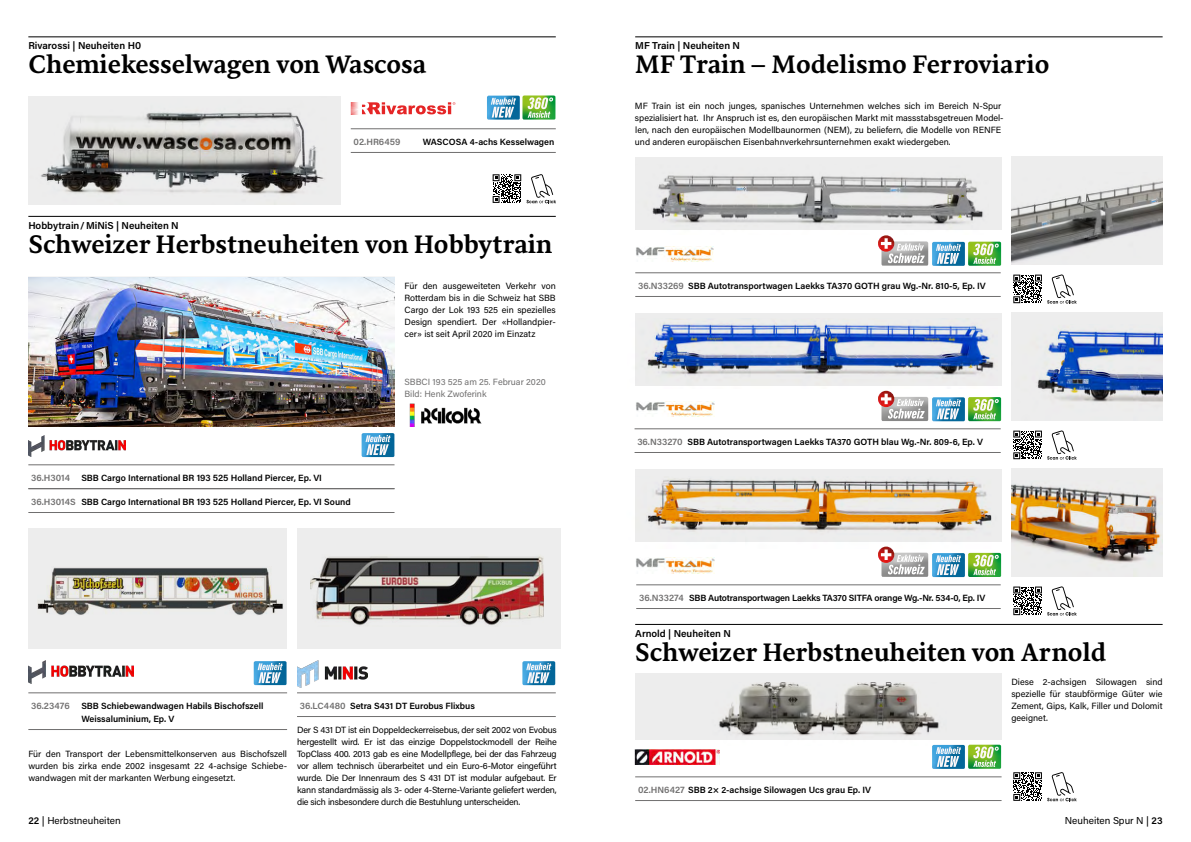
<style>
.page{position:relative;width:1191px;height:842px;background:#fff}
.page>*{position:absolute;margin:0;border:0;box-sizing:border-box;transform-origin:0 0}
.t1{font:700 26px "Sirba";color:#000}
.t2{font:600 10px "Acumin Pro";color:#000}
.t3{font:10px "Acumin Pro";color:#000}
.t4{font:9px/12px "Acumin Pro";color:#000;text-align:justify}
.t5{font:600 9px/13px "Acumin Pro";color:#000}
.t6{font:600 9px "Acumin Pro";letter-spacing:-.02em;color:#000}
.t7{font:9px/12px "Acumin Pro";color:#706f6f}
.t8{font:600 9px "Acumin Pro";color:#706f6f}
.s1{color:#706f6f}
.s2{font-weight:600}
.s3{font-weight:500}
</style>
<div class="page">
<hr style="left:635px;top:36px;width:527px;height:1px;background:#000">
<hr style="left:28px;top:36px;width:528px;height:1px;background:#000">
<hr style="left:28px;top:216px;width:528px;height:1px;background:#000">
<hr style="left:635px;top:624px;width:527px;height:1px;background:#000">
<hr style="left:351px;top:128px;width:205px;height:1px;background:#706f6f">
<hr style="left:351px;top:152px;width:205px;height:1px;background:#706f6f">
<hr style="left:635px;top:776px;width:366px;height:1px;background:#706f6f">
<hr style="left:635px;top:800px;width:366px;height:1px;background:#706f6f">
<hr style="left:636px;top:584px;width:364px;height:1px;background:#706f6f">
<hr style="left:636px;top:608px;width:364px;height:1px;background:#706f6f">
<hr style="left:634px;top:428px;width:366px;height:1px;background:#706f6f">
<hr style="left:634px;top:452px;width:366px;height:1px;background:#706f6f">
<hr style="left:297px;top:692px;width:259px;height:1px;background:#706f6f">
<hr style="left:297px;top:716px;width:259px;height:1px;background:#706f6f">
<hr style="left:635px;top:272px;width:365px;height:1px;background:#706f6f">
<hr style="left:635px;top:296px;width:365px;height:1px;background:#706f6f">
<hr style="left:28px;top:692px;width:259px;height:1px;background:#706f6f">
<hr style="left:28px;top:729px;width:259px;height:1px;background:#706f6f">
<div style="left:28px;top:97px;width:313px;height:108px;background:#ededed"></div>
<div style="left:635px;top:157px;width:366px;height:72px;background:#ededed"></div>
<div style="left:635px;top:313px;width:366px;height:72px;background:#ededed"></div>
<div style="left:635px;top:470px;width:366px;height:72px;background:#ededed"></div>
<div style="left:1011px;top:157px;width:151px;height:108px;background:#ededed"></div>
<div style="left:1011px;top:313px;width:151px;height:108px;background:#ededed"></div>
<div style="left:1011px;top:469px;width:151px;height:108px;background:#ededed"></div>
<div style="left:28px;top:529px;width:259px;height:120px;background:#ededed"></div>
<div style="left:297px;top:529px;width:264px;height:120px;background:#ededed"></div>
<img style="left:41px;top:112px;width:283px;height:83px">
<img style="left:487px;top:96px;width:33px;height:24px">
<svg style="left:491px;top:98px;width:25px;height:20px"></svg>
<img style="left:254px;top:661px;width:32px;height:24px">
<svg style="left:258px;top:663px;width:25px;height:20px"></svg>
<img style="left:522px;top:661px;width:33px;height:24px">
<svg style="left:526px;top:663px;width:25px;height:20px"></svg>
<img style="left:932px;top:242px;width:33px;height:24px">
<svg style="left:936px;top:244px;width:25px;height:20px"></svg>
<img style="left:932px;top:397px;width:33px;height:24px">
<svg style="left:936px;top:399px;width:25px;height:20px"></svg>
<img style="left:932px;top:553px;width:33px;height:24px">
<svg style="left:936px;top:555px;width:25px;height:20px"></svg>
<img style="left:932px;top:745px;width:33px;height:24px">
<svg style="left:936px;top:747px;width:25px;height:20px"></svg>
<img style="left:361px;top:433px;width:33px;height:24px">
<svg style="left:365px;top:435px;width:25px;height:20px"></svg>
<svg style="left:351px;top:102px;width:104px;height:13px"></svg>
<img style="left:522px;top:95px;width:33px;height:25px">
<svg style="left:527px;top:97px;width:26px;height:21px"></svg>
<img style="left:968px;top:242px;width:33px;height:24px">
<svg style="left:973px;top:244px;width:25px;height:20px"></svg>
<img style="left:968px;top:397px;width:33px;height:24px">
<svg style="left:973px;top:399px;width:25px;height:20px"></svg>
<img style="left:968px;top:553px;width:33px;height:24px">
<svg style="left:973px;top:555px;width:25px;height:20px"></svg>
<img style="left:968px;top:745px;width:33px;height:24px">
<svg style="left:973px;top:747px;width:25px;height:20px"></svg>
<img style="left:310px;top:556px;width:233px;height:70px">
<img style="left:37px;top:567px;width:246px;height:48px">
<img style="left:636px;top:246px;width:78px;height:16px">
<img style="left:636px;top:401px;width:78px;height:16px">
<img style="left:636px;top:558px;width:78px;height:15px">
<hr style="left:28px;top:464px;width:366px;height:1px;background:#706f6f">
<hr style="left:28px;top:488px;width:366px;height:1px;background:#706f6f">
<hr style="left:28px;top:512px;width:366px;height:1px;background:#706f6f">
<img style="left:28px;top:277px;width:366px;height:149px">
<img style="left:409px;top:403px;width:73px;height:23px">
<img style="left:297px;top:660px;width:70px;height:28px">
<img style="left:28px;top:435px;width:98px;height:22px">
<img style="left:28px;top:661px;width:105px;height:23px">
<img style="left:634px;top:750px;width:86px;height:14px">
<img style="left:881px;top:241px;width:47px;height:25px">
<img style="left:878px;top:235px;width:14px;height:15px">
<svg style="left:881px;top:238px;width:43px;height:25px"></svg>
<img style="left:881px;top:397px;width:47px;height:24px">
<img style="left:878px;top:391px;width:15px;height:14px">
<svg style="left:881px;top:394px;width:43px;height:25px"></svg>
<img style="left:881px;top:553px;width:47px;height:24px">
<img style="left:878px;top:549px;width:3px;height:12px">
<svg style="left:881px;top:549px;width:43px;height:25px"></svg>
<img style="left:1011px;top:181px;width:151px;height:82px">
<div style="left:635px;top:673px;width:366px;height:66px;background:#ededed"></div>
<img style="left:711px;top:682px;width:235px;height:63px">
<img style="left:636px;top:175px;width:352px;height:55px">
<img style="left:635px;top:322px;width:362px;height:64px">
<img style="left:646px;top:477px;width:356px;height:72px">
<img style="left:1036px;top:329px;width:126px;height:73px">
<img style="left:1011px;top:484px;width:150px;height:79px">
<svg style="left:492px;top:174px;width:64px;height:29px"></svg>
<svg style="left:1013px;top:274px;width:63px;height:30px"></svg>
<svg style="left:1013px;top:430px;width:63px;height:30px"></svg>
<svg style="left:1013px;top:586px;width:63px;height:30px"></svg>
<svg style="left:1013px;top:772px;width:63px;height:29px"></svg>
<p class="t2" style="left:28px;top:38px;width:114px">Rivarossi | Neuheiten H0</p>
<h1 class="t1" style="left:28px;top:44px;width:399px">Chemiekesselwagen von Wascosa</h1>
<p class="t2" style="left:28px;top:218px;width:152px">Hobbytrain/MiNiS | Neuheiten N</p>
<p class="t8" style="left:353px;top:135px;width:48px">02.HR6459</p>
<p class="t5" style="left:423px;top:135px;width:133px">WASCOSA 4-achs Kesselwagen</p>
<h1 class="t1" style="left:28px;top:224px;width:525px">Schweizer Herbstneuheiten von Hobbytrain</h1>
<p class="t4" style="left:404px;top:279px;width:153px">Für den ausgeweiteten Verkehr von Rotterdam bis in die Schweiz hat SBB Cargo der Lok 193 525 ein spezielles Design spendiert. Der «Hollandpier&shy;cer» ist seit April 2020 im Einzatz</p>
<p class="t8" style="left:31px;top:471px;width:40px">36.H3014</p>
<p class="t5" style="left:81px;top:471px;width:242px">SBB Cargo International BR 193 525 Holland Piercer, Ep. VI</p>
<p class="t5" style="left:31px;top:495px;width:321px"><span class="s1">36.H3014S</span> SBB Cargo International BR 193 525 Holland Piercer, Ep. VI Sound</p>
<p class="t7" style="left:404px;top:375px;width:143px">SBBCI 193 525 am 25. Februar 2020<br>Bild: Henk Zwoferink</p>
<p class="t8" style="left:31px;top:699px;width:40px">36.23476</p>
<p class="t5" style="left:81px;top:699px;width:184px">SBB Schiebewandwagen Habils Bischofszell<br>Weissaluminium, Ep. V</p>
<p class="t4" style="left:28px;top:747px;width:260px">Für den Transport der Lebensmittelkonserven aus Bischofszell wurden bis zirka ende 2002 insgesamt 22 4-achsige Schiebe&shy;wandwagen mit der markanten Werbung eingesetzt.</p>
<p class="t5" style="left:300px;top:699px;width:176px"><span class="s1">36.LC4480</span> Setra S431 DT Eurobus Flixbus</p>
<p class="t4" style="left:297px;top:723px;width:261px">Der S 431 DT ist ein Doppeldeckerreisebus, der seit 2002 von Evobus hergestellt wird. Er ist das einzige Doppelstockmodell der Reihe TopClass 400. 2013 gab es eine Modellpflege, bei der das Fahrzeug vor allem technisch überarbeitet und ein Euro-6-Motor eingeführt wurde. Die Der Innenraum des S 431 DT ist modular aufgebaut. Er kann standardmässig als 3- oder 4-Sterne-Variante geliefert werden, die sich insbesondere durch die Bestuhlung unterscheiden.</p>
<p class="t2" style="left:635px;top:38px;width:106px">MF Train | Neuheiten N</p>
<h1 class="t1" style="left:635px;top:44px;width:416px">MF Train – Modelismo Ferroviario</h1>
<p class="t4" style="left:635px;top:99px;width:370px;text-align:left">MF Train ist ein noch junges, spanisches Unternehmen welches sich im Bereich N-Spur spezialisiert hat. Ihr Anspruch ist es, den europäischen Markt mit massstabsgetreuen Model&shy;len, nach den europäischen Modellbaunormen (NEM), zu beliefern, die Modelle von RENFE und anderen europäischen Eisenbahnverkehrsunternehmen exakt wiedergeben.</p>
<p class="t5" style="left:638px;top:279px;width:349px"><span class="s1">36.N33269</span> SBB Autotransportwagen Laekks TA370 GOTH grau Wg.-Nr. 810-5, Ep. IV</p>
<p class="t5" style="left:637px;top:435px;width:347px"><span class="s1">36.N33270</span> SBB Autotransportwagen Laekks TA370 GOTH blau Wg.-Nr. 809-6, Ep. V</p>
<p class="t6" style="left:639px;top:591px;width:348px"><span class="s1">36.N33274</span> SBB Autotransportwagen Laekks TA370 SITFA orange Wg.-Nr. 534-0, Ep. IV</p>
<p class="t2" style="left:635px;top:626px;width:97px">Arnold | Neuheiten N</p>
<h1 class="t1" style="left:635px;top:632px;width:472px">Schweizer Herbstneuheiten von Arnold</h1>
<p class="t5" style="left:638px;top:783px;width:235px"><span class="s1">02.HN6427</span> SBB 2× 2-achsige Silowagen Ucs grau Ep. IV</p>
<p class="t4" style="left:1011px;top:675px;width:153px">Diese 2-achsigen Silowagen sind spezielle für staubförmige Güter wie Zement, Gips, Kalk, Filler und Dolomit geeignet.</p>
<p class="t3" style="left:28px;top:814px;width:94px"><span class="s2">22</span> <span class="s3">|</span> Herbstneuheiten</p>
<p class="t3" style="left:1065px;top:814px;width:99px">Neuheiten Spur N <span class="s3">|</span> <span class="s2">23</span></p>
</div>
